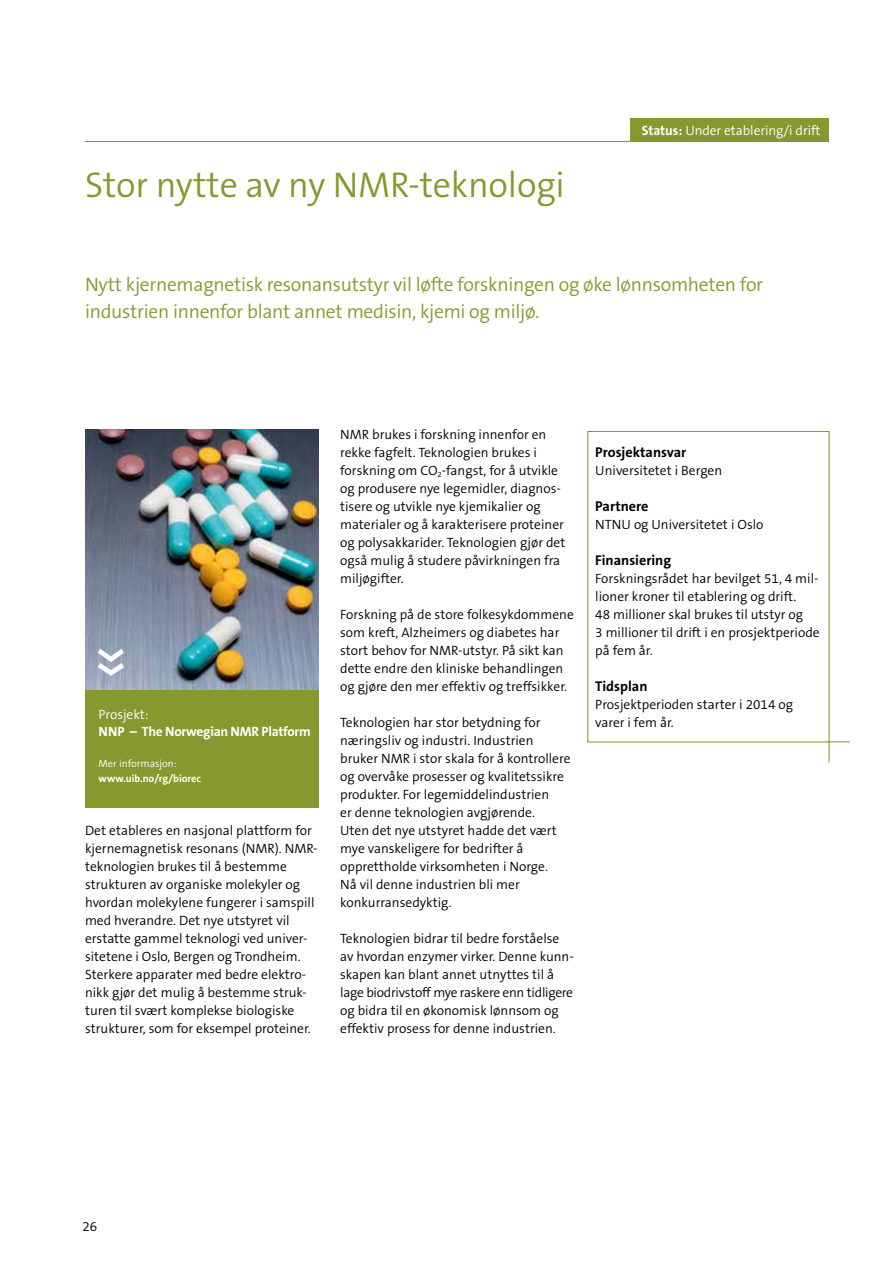
<style>
.page{position:relative;width:893px;height:1263px;background:#fff}
.page>*{position:absolute;margin:0;border:0;box-sizing:border-box;transform-origin:0 0}
.t1{font:300 36px "The Sans B4";letter-spacing:-.005em;color:#86992f}
.t2{font:300 19.5px/27px "The Sans B4";letter-spacing:-.015em;color:#86992f}
.t3{font:700 14.25px "The Sans B7";color:#000}
.t4{font:300 13.5px/18px "The Sans B4";color:#000}
.t5{font:300 13.5px "The Sans B4";letter-spacing:-.005em;color:#fff}
.t6{font:700 13.5px "The Sans B7";letter-spacing:-.02em;color:#fff}
.t7{font:700 10.5px "The Sans B7";letter-spacing:-.005em;color:#fff}
.t8{font:300 10.5px "The Sans B4";letter-spacing:-.005em;color:#fff}
.s1{font-family:"The Sans B7";font-weight:700}
</style>
<div class="page">
<img style="left:85px;top:429px;width:234px;height:262px">
<div style="left:85px;top:691px;width:234px;height:117px;background:#86992f"></div>
<div style="left:587px;top:431px;width:243px;height:311px;border:1px solid #86992f"></div>
<svg style="left:829px;top:741px;width:21px;height:22px"></svg>
<svg style="left:98px;top:649px;width:26px;height:27px"></svg>
<div style="left:631px;top:118px;width:198px;height:24px;background:#86992f"></div>
<hr style="left:85px;top:141px;width:744px;height:1px;background:#86992f">
<h1 class="t1" style="left:85px;top:166px;width:481px">Stor nytte av ny NMR-teknologi</h1>
<p class="t5" style="left:642px;top:124px;width:180px"><span class="s1">Status:</span> Under etablering/i drift</p>
<h2 class="t2" style="left:85px;top:272px;width:680px">Nytt kjernemagnetisk resonansutstyr vil løfte forskningen og øke lønnsomheten for industrien innenfor blant annet medisin, kjemi og miljø.</h2>
<p class="t5" style="left:99px;top:707px;width:51px">Prosjekt:</p>
<p class="t6" style="left:99px;top:724px;width:214px">NNP – The Norwegian NMR Platform</p>
<p class="t8" style="left:99px;top:758px;width:80px">Mer informasjon:</p>
<p class="t7" style="left:99px;top:772px;width:104px">www.uib.no/rg/biorec</p>
<p class="t4" style="left:85px;top:821px;width:234px">Det etableres en nasjonal plattform for kjernemagnetisk resonans (NMR). NMR&shy;teknologien brukes til å bestemme strukturen av organiske molekyler og hvordan molekylene fungerer i samspill med hverandre. Det nye utstyret vil erstatte gammel teknologi ved univer&shy;sitetene i Oslo, Bergen og Trondheim.<br>Sterkere apparater med bedre elektro&shy;nikk gjør det mulig å bestemme struk&shy;turen til svært komplekse biologiske strukturer, som for eksempel proteiner.</p>
<p class="t4" style="left:340px;top:425px;width:227px">NMR brukes i forskning innenfor en rekke fagfelt. Teknologien brukes i forskning om CO<sub>2</sub>-fangst, for å utvikle og produsere nye legemidler, diagnos&shy;tisere og utvikle nye kjemikalier og materialer og å karakterisere proteiner og polysakkarider. Teknologien gjør det også mulig å studere påvirkningen fra miljøgifter.</p>
<p class="t4" style="left:340px;top:605px;width:235px">Forskning på de store folkesykdommene som kreft, Alzheimers og diabetes har stort behov for NMR-utstyr. På sikt kan dette endre den kliniske behandlingen og gjøre den mer effektiv og treffsikker.</p>
<p class="t4" style="left:340px;top:713px;width:232px">Teknologien har stor betydning for næringsliv og industri. Industrien bruker NMR i stor skala for å kontrollere og overvåke prosesser og kvalitetssikre produkter. For legemiddelindustrien<br>er denne teknologien avgjørende.<br>Uten det nye utstyret hadde det vært mye vanskeligere for bedrifter å opprettholde virksomheten i Norge.<br>Nå vil denne industrien bli mer konkurransedyktig.</p>
<p class="t4" style="left:340px;top:929px;width:234px">Teknologien bidrar til bedre forståelse av hvordan enzymer virker. Denne kunn-- skapen kan blant annet utnyttes til å lage biodrivstoff mye raskere enn tidligere og bidra til en økonomisk lønnsom og effektiv prosess for denne industrien.</p>
<p class="t3" style="left:595px;top:444px;width:92px">Prosjektansvar</p>
<p class="t4" style="left:595px;top:461px;width:128px">Universitetet i Bergen</p>
<p class="t3" style="left:595px;top:498px;width:55px">Partnere</p>
<p class="t4" style="left:595px;top:515px;width:170px">NTNU og Universitetet i Oslo</p>
<p class="t3" style="left:595px;top:552px;width:77px">Finansiering</p>
<p class="t4" style="left:595px;top:569px;width:226px">Forskningsrådet har bevilget 51, 4 mil&shy;lioner kroner til etablering og drift.<br>48 millioner skal brukes til utstyr og<br>3 millioner til drift i en prosjektperiode på fem år.</p>
<p class="t3" style="left:595px;top:678px;width:54px">Tidsplan</p>
<p class="t4" style="left:595px;top:695px;width:199px">Prosjektperioden starter i 2014 og varer i fem år.</p>
<p class="t4" style="left:82px;top:1217px;width:16px">26</p>
</div>
